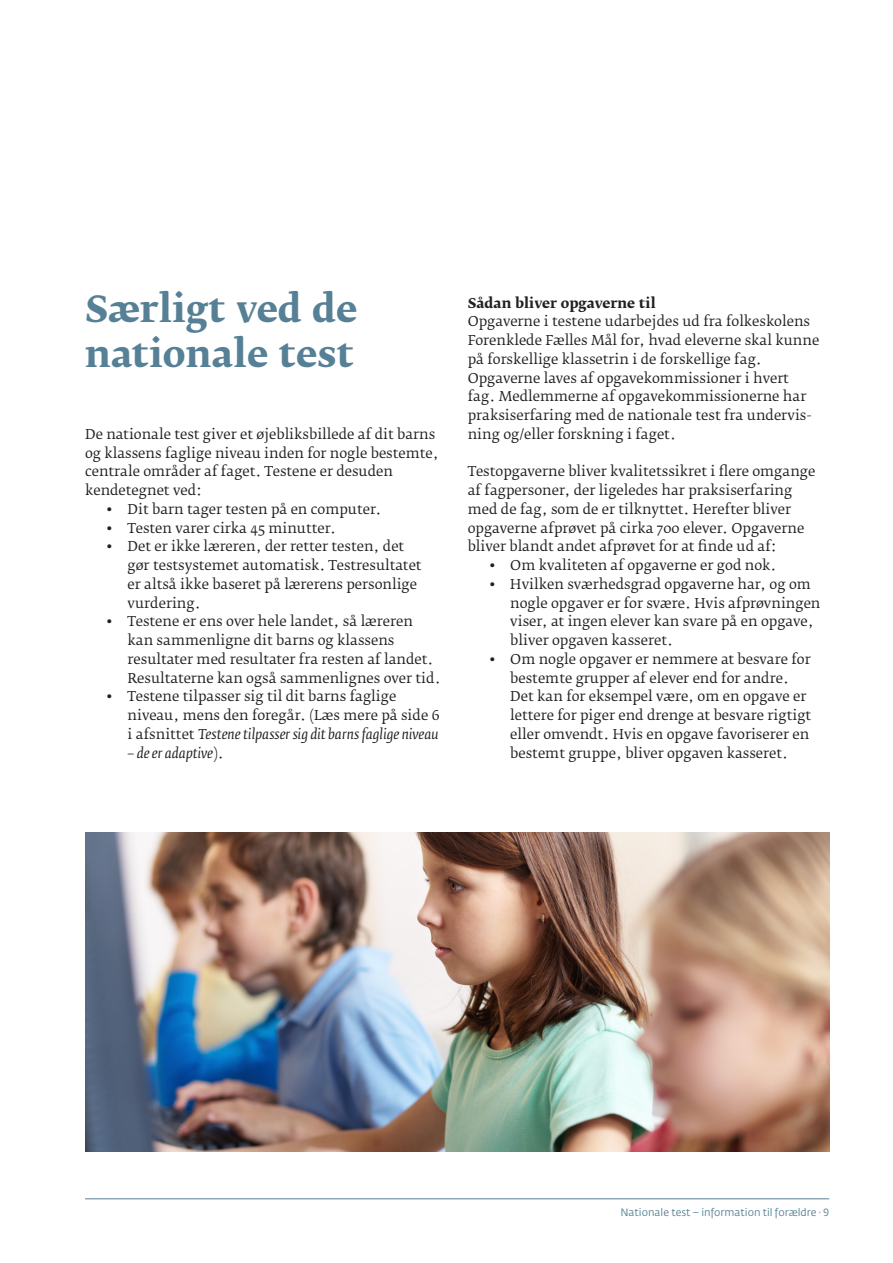
<style>
.page{position:relative;width:893px;height:1263px;background:#fff}
.page>*{position:absolute;margin:0;border:0;box-sizing:border-box;transform-origin:0 0}
.t1{font:700 36px/45px "Fedra Serif B Std";color:#568096}
.t2{font:13.5px/18.8px "Fedra Serif B Std";color:#231f20}
.t3{font:700 13.5px "Fedra Serif B Std";color:#231f20}
.t4{font:italic 13.5px "Fedra Serif B Std";color:#231f20}
.t5{font:10.5px "Fedra Sans Std";color:#568096}
.s1{font-style:italic}
.s2{font-style:normal}
</style>
<div class="page">
<hr style="left:85px;top:1198px;width:744px;height:1px;background:#568096">
<img style="left:85px;top:833px;width:744px;height:318px">
<h1 class="t1" style="left:85px;top:287px;width:274px">Særligt ved de nationale test</h1>
<p class="t2" style="left:85px;top:425px;width:355px">De nationale test giver et øjebliksbillede af dit barns og klassens faglige niveau inden for nogle bestemte, centrale områder af faget. Testene er desuden kendetegnet ved:</p>
<p class="t2" style="left:106px;top:500px;width:277px">• Dit barn tager testen på en computer.</p>
<p class="t2" style="left:106px;top:519px;width:231px">• Testen varer cirka 45 minutter.</p>
<p class="t2" style="left:128px;top:537px;width:296px;text-indent:-21px">• Det er ikke læreren, der retter testen, det gør testsystemet automatisk. Testresultatet er altså ikke baseret på lærerens personlige vurdering.</p>
<p class="t2" style="left:128px;top:612px;width:315px;text-indent:-21px">• Testene er ens over hele landet, så læreren kan sammenligne dit barns og klassens resultater med resultater fra resten af landet.<br>Resultaterne kan også sammenlignes over tid.</p>
<p class="t2" style="left:128px;top:687px;width:313px;text-indent:-21px">• Testene tilpasser sig til dit barns faglige niveau, mens den foregår. (Læs mere på side 6 i afsnittet <span class="s1">Testene tilpasser sig dit barns faglige niveau</span></p>
<p class="t4" style="left:128px;top:745px;width:98px">– de er adaptive<span class="s2">).</span></p>
<p class="t3" style="left:468px;top:295px;width:190px">Sådan bliver opgaverne til</p>
<p class="t2" style="left:468px;top:312px;width:353px">Opgaverne i testene udarbejdes ud fra folkeskolens Forenklede Fælles Mål for, hvad eleverne skal kunne på forskellige klassetrin i de forskellige fag.<br>Opgaverne laves af opgavekommissioner i hvert fag. Medlemmerne af opgavekommissionerne har praksiserfaring med de nationale test fra undervis&shy;ning og/eller forskning i faget.</p>
<p class="t2" style="left:468px;top:462px;width:349px">Testopgaverne bliver kvalitetssikret i flere omgange af fagpersoner, der ligeledes har praksiserfaring med de fag, som de er tilknyttet. Herefter bliver opgaverne afprøvet på cirka 700 elever. Opgaverne bliver blandt andet afprøvet for at finde ud af:</p>
<p class="t2" style="left:489px;top:556px;width:289px">• Om kvaliteten af opgaverne er god nok.</p>
<p class="t2" style="left:510px;top:575px;width:312px;text-indent:-21px">• Hvilken sværhedsgrad opgaverne har, og om nogle opgaver er for svære. Hvis afprøvningen viser, at ingen elever kan svare på en opgave, bliver opgaven kasseret.</p>
<p class="t2" style="left:510px;top:650px;width:302px;text-indent:-21px">• Om nogle opgaver er nemmere at besvare for bestemte grupper af elever end for andre.<br>Det kan for eksempel være, om en opgave er lettere for piger end drenge at besvare rigtigt eller omvendt. Hvis en opgave favoriserer en bestemt gruppe, bliver opgaven kasseret.</p>
<p class="t5" style="left:620px;top:1206px;width:210px">Nationale test – information til forældre · 9</p>
</div>
